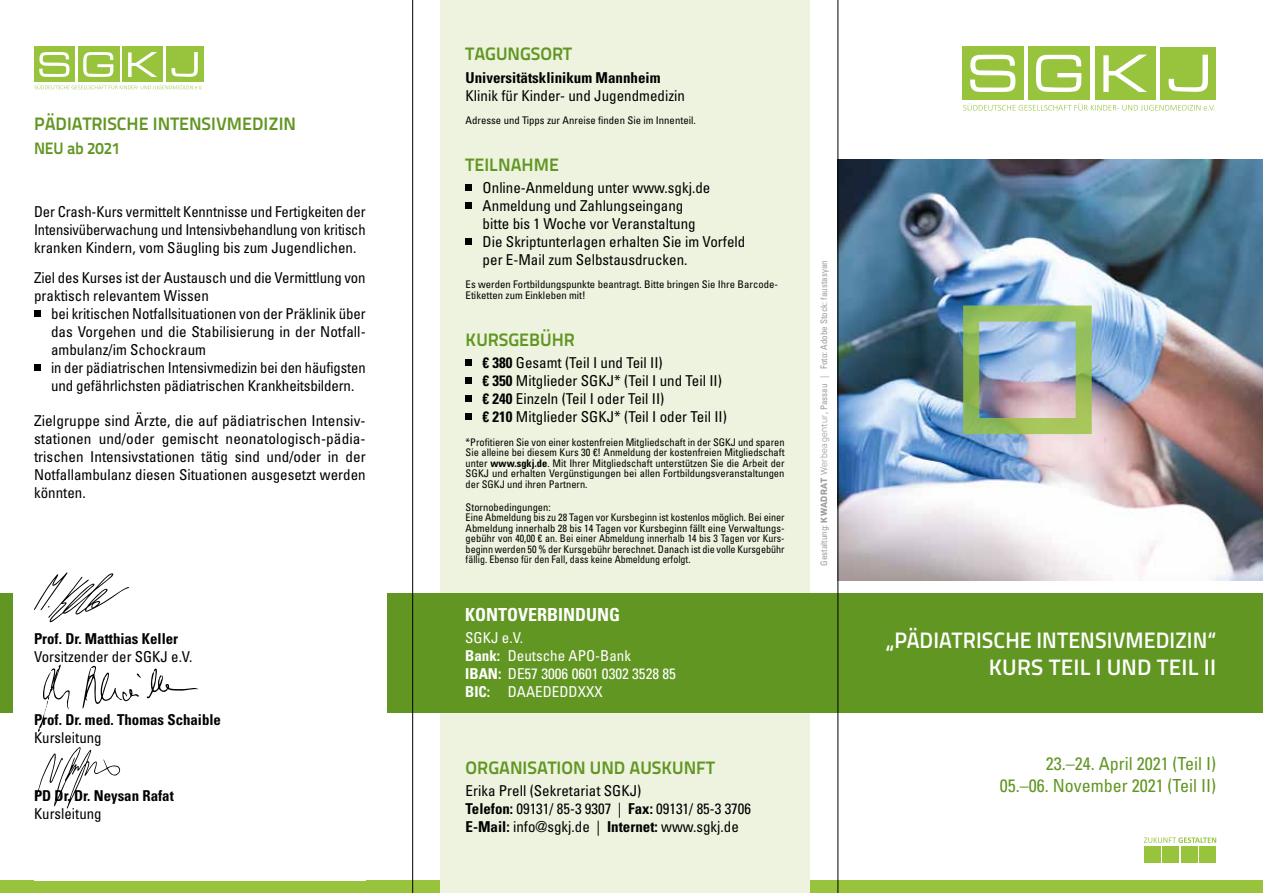
<style>
.page{position:relative;width:1263px;height:893px;background:#fff}
.page>*{position:absolute;margin:0;border:0;box-sizing:border-box;transform-origin:0 0}
.t1{font:600 22.5px/27px "Titillium";letter-spacing:.005em;color:#fff;text-align:right;scale:.95 1}
.t2{font:700 18px "Titillium Text 22 L";color:#629623}
.t3{font:condensed 18px/21.6px "Univers LT Std";color:#629623;text-align:right}
.t4{font:700 condensed 18px "Univers LT Std";color:#fff}
.t5{font:700 16.5px "Titillium Text 22 L";letter-spacing:-.01em;color:#629623;scale:.96 1}
.t6{font:condensed 15px/18px "Univers LT Std";color:#000}
.t7{font:700 condensed 15px "Univers LT Std";color:#000}
.t8{font:condensed 15px/18px "Univers LT Std";color:#fff}
.t9{font:condensed 10.5px/10.5px "Univers LT Std";color:#000}
.t10{font:condensed 9px "Univers LT Std";color:#9d9d9c}
.s1{font-weight:700}
.s2{font-family:"Panton";font-weight:800;font-stretch:normal}
.s3{font-family:"Panton";font-stretch:normal}
</style>
<div class="page">
<div style="left:0;top:880px;width:1263px;height:13px;background:#97c33d"></div>
<div style="left:440px;top:0;width:370px;height:893px;background:#edf3de"></div>
<img style="left:839px;top:159px;width:424px;height:421px">
<div style="left:1028px;top:47px;width:62px;height:53px;background:#97c33d"></div>
<div style="left:962px;top:47px;width:61px;height:53px;background:#97c33d"></div>
<svg style="left:970px;top:55px;width:45px;height:37px"></svg>
<svg style="left:1036px;top:55px;width:45px;height:37px"></svg>
<div style="left:1095px;top:47px;width:60px;height:53px;background:#97c33d"></div>
<svg style="left:1103px;top:55px;width:44px;height:37px"></svg>
<div style="left:1160px;top:47px;width:56px;height:53px;background:#97c33d"></div>
<svg style="left:1168px;top:55px;width:40px;height:37px"></svg>
<svg style="left:963px;top:104px;width:252px;height:7px"></svg>
<img style="left:963px;top:305px;width:129px;height:129px">
<svg style="left:1144px;top:837px;width:72px;height:6px"></svg>
<div style="left:1144px;top:846px;width:17px;height:17px;background:#97c33d"></div>
<div style="left:1199px;top:846px;width:17px;height:17px;background:#97c33d"></div>
<div style="left:1162px;top:846px;width:17px;height:17px;background:#97c33d"></div>
<div style="left:1181px;top:846px;width:17px;height:17px;background:#97c33d"></div>
<div style="left:408px;top:593px;width:855px;height:119px;background:#629623"></div>
<div style="left:0;top:593px;width:434px;height:119px;background:#629623"></div>
<svg style="left:466px;top:185px;width:6px;height:6px"></svg>
<svg style="left:466px;top:203px;width:6px;height:6px"></svg>
<svg style="left:466px;top:239px;width:6px;height:6px"></svg>
<svg style="left:466px;top:360px;width:6px;height:6px"></svg>
<svg style="left:466px;top:378px;width:6px;height:6px"></svg>
<svg style="left:466px;top:396px;width:6px;height:6px"></svg>
<svg style="left:466px;top:414px;width:6px;height:6px"></svg>
<div style="left:13px;top:589px;width:374px;height:129px;background:#fff"></div>
<div style="left:78px;top:47px;width:41px;height:35px;background:#97c33d"></div>
<div style="left:34px;top:47px;width:41px;height:35px;background:#97c33d"></div>
<svg style="left:39px;top:52px;width:30px;height:25px"></svg>
<svg style="left:83px;top:52px;width:30px;height:25px"></svg>
<div style="left:123px;top:47px;width:40px;height:35px;background:#97c33d"></div>
<svg style="left:128px;top:52px;width:29px;height:25px"></svg>
<div style="left:166px;top:47px;width:37px;height:35px;background:#97c33d"></div>
<svg style="left:172px;top:52px;width:26px;height:25px"></svg>
<svg style="left:35px;top:85px;width:167px;height:5px"></svg>
<svg style="left:34px;top:311px;width:6px;height:6px"></svg>
<svg style="left:34px;top:365px;width:6px;height:6px"></svg>
<svg style="left:34px;top:572px;width:95px;height:50px"></svg>
<svg style="left:81px;top:666px;width:60px;height:42px"></svg>
<svg style="left:147px;top:668px;width:51px;height:30px"></svg>
<svg style="left:38px;top:665px;width:32px;height:67px"></svg>
<svg style="left:35px;top:747px;width:86px;height:61px"></svg>
<hr style="left:412px;top:0;width:1px;height:893px;background:#000">
<hr style="left:838px;top:0;width:1px;height:893px;background:#000">
<p class="t2" style="left:34px;top:110px;width:264px">PÄDIATRISCHE INTENSIVMEDIZIN</p>
<p class="t5" style="left:34px;top:136px;width:91px">NEU ab 2021</p>
<p class="t6" style="left:34px;top:202px;width:333px;text-align:justify">Der Crash-Kurs vermittelt Kenntnisse und Fertigkeiten der Intensivüberwachung und Intensivbehandlung von kritisch kranken Kindern, vom Säugling bis zum Jugendlichen.</p>
<p class="t6" style="left:34px;top:269px;width:333px">Ziel des Kurses ist der Austausch und die Vermittlung von praktisch relevantem Wissen</p>
<p class="t6" style="left:51px;top:305px;width:316px">bei kritischen Notfallsituationen von der Präklinik über das Vorgehen und die Stabilisierung in der Notfall&shy;ambulanz/im Schockraum<br>in der pädiatrischen Intensivmedizin bei den häufigsten und gefährlichsten pädiatrischen Krankheitsbildern.</p>
<p class="t6" style="left:34px;top:412px;width:333px;text-align:justify">Zielgruppe sind Ärzte, die auf pädiatrischen Intensiv&shy;stationen und/oder gemischt neonatologisch-pädia&shy;trischen Intensivstationen tätig sind und/oder in der Notfallambulanz diesen Situationen ausgesetzt werden könnten.</p>
<p class="t7" style="left:34px;top:630px;width:146px">Prof. Dr. Matthias Keller</p>
<p class="t6" style="left:34px;top:648px;width:160px">Vorsitzender der SGKJ e.V.</p>
<p class="t7" style="left:34px;top:710px;width:189px">Prof. Dr. med. Thomas Schaible</p>
<p class="t6" style="left:34px;top:728px;width:69px">Kursleitung</p>
<p class="t7" style="left:34px;top:787px;width:141px">PD Dr. Dr. Neysan Rafat</p>
<p class="t6" style="left:34px;top:805px;width:69px">Kursleitung</p>
<p class="t2" style="left:466px;top:40px;width:108px">TAGUNGSORT</p>
<p class="t7" style="left:466px;top:68px;width:196px">Universitätsklinikum Mannheim</p>
<p class="t6" style="left:466px;top:86px;width:221px">Klinik für Kinder- und Jugendmedizin</p>
<p class="t9" style="left:466px;top:115px;width:232px">Adresse und Tipps zur Anreise finden Sie im Innenteil.</p>
<p class="t2" style="left:466px;top:151px;width:95px">TEILNAHME</p>
<p class="t6" style="left:483px;top:179px;width:264px">Online-Anmeldung unter www.sgkj.de Anmeldung und Zahlungseingang<br>bitte bis 1 Woche vor Veranstaltung<br>Die Skriptunterlagen erhalten Sie im Vorfeld per E-Mail zum Selbstausdrucken.</p>
<p class="t9" style="left:466px;top:279px;width:314px">Es werden Fortbildungspunkte beantragt. Bitte bringen Sie Ihre Barcode-<br>Etiketten zum Einkleben mit!</p>
<p class="t2" style="left:466px;top:326px;width:111px">KURSGEBÜHR</p>
<p class="t6" style="left:483px;top:354px;width:246px"><span class="s1">€ 380</span> Gesamt (Teil I und Teil II)<br><span class="s1">€ 350</span> Mitglieder SGKJ* (Teil I und Teil II) <span class="s1">€ 240</span> Einzeln (Teil I oder Teil II)<br><span class="s1">€ 210</span> Mitglieder SGKJ* (Teil I oder Teil II)</p>
<p class="t9" style="left:466px;top:436px;width:320px;text-align:justify">*Profitieren Sie von einer kostenfreien Mitgliedschaft in der SGKJ und sparen Sie alleine bei diesem Kurs 30 €! Anmeldung der kostenfreien Mitgliedschaft unter <span class="s1">www.sgkj.de</span>. Mit Ihrer Mitgliedschaft unterstützen Sie die Arbeit der SGKJ und erhalten Vergünstigungen bei allen Fortbildungsveranstaltungen der SGKJ und ihren Partnern.</p>
<p class="t9" style="left:466px;top:502px;width:320px">Stornobedingungen:<br>Eine Abmeldung bis zu 28 Tagen vor Kursbeginn ist kostenlos möglich. Bei einer Abmeldung innerhalb 28 bis 14 Tagen vor Kursbeginn fällt eine Verwaltungs&shy;gebühr von 40,00 € an. Bei einer Abmeldung innerhalb 14 bis 3 Tagen vor Kurs&shy;beginn werden 50 % der Kursgebühr berechnet. Danach ist die volle Kursgebühr fällig. Ebenso für den Fall, dass keine Abmeldung erfolgt.</p>
<p class="t4" style="left:465px;top:604px;width:157px">KONTOVERBINDUNG</p>
<p class="t8" style="left:465px;top:629px;width:212px">SGKJ e.V.<br><span class="s1">Bank:</span> Deutsche APO-Bank<br><span class="s1">IBAN:</span> DE57 3006 0601 0302 3528 85<br><span class="s1">BIC:</span> DAAEDEDDXXX</p>
<p class="t2" style="left:466px;top:754px;width:251px">ORGANISATION UND AUSKUNFT</p>
<p class="t6" style="left:466px;top:781px;width:287px">Erika Prell (Sekretariat SGKJ)<br><span class="s1">Telefon:</span> 09131/ 85-3 9307 | <span class="s1">Fax:</span> 09131/ 85-3 3706<br><span class="s1">E-Mail:</span> info@sgkj.de | <span class="s1">Internet:</span> www.sgkj.de</p>
<p class="t10" style="left:818px;top:566px;width:307px;rotate:-90deg">Gestaltung: <span class="s2">KWADRAT</span> <span class="s3">Werbeagentur</span>, Passau | Foto: Adobe Stock: faustasyan</p>
<h1 class="t1" style="left:886px;top:625px;width:349px">„PÄDIATRISCHE INTENSIVMEDIZIN“<br>KURS TEIL I UND TEIL II</h1>
<p class="t3" style="left:1000px;top:753px;width:218px">23.–24. April 2021 (Teil I)<br>05.–06. November 2021 (Teil II)</p>
</div>
